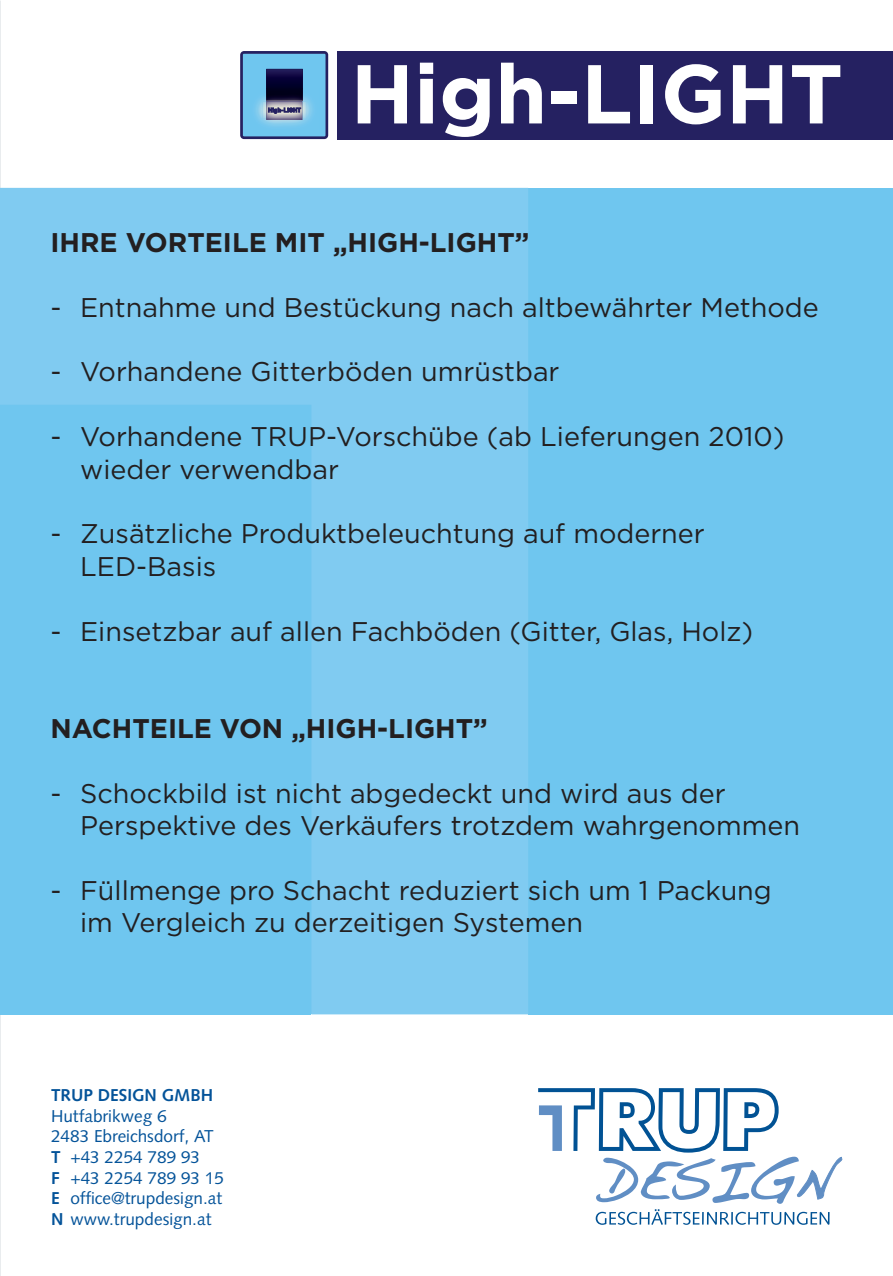
<style>
.page{position:relative;width:893px;height:1276px;background:#fff}
.page>*{position:absolute;margin:0;border:0;box-sizing:border-box;transform-origin:0 0}
.t1{font:700 83.25px "Gotham";color:#fff}
.t2{font:27px/32.4px "Gotham";color:#231f20}
.t3{font:700 27px "Gotham";color:#231f20}
.t4{font:17.1px/20.7px "Syntax";color:#045399}
.t5{font:700 17.1px "Syntax";color:#045399}
.s1{font-weight:700}
</style>
<div class="page">
<div style="left:0;top:188px;width:893px;height:826px;background:#6fc6ef"></div>
<svg style="left:538px;top:1088px;width:304px;height:115px"></svg>
<svg style="left:596px;top:1209px;width:234px;height:16px"></svg>
<svg style="left:0;top:188px;width:528px;height:826px;fill:#80cbf1"></svg>
<div style="left:338px;top:51px;width:555px;height:88px;background:#252161"></div>
<svg style="left:240px;top:51px;width:88px;height:88px;background:#5d91ba"></svg>
<h1 class="t1" style="left:351px;top:39px;width:494px">High-LIGHT</h1>
<p class="t3" style="left:51px;top:224px;width:480px">IHRE VORTEILE MIT „HIGH-LIGHT”</p>
<p class="t2" style="left:51px;top:290px;width:770px">- Entnahme und Bestückung nach altbewährter Methode</p>
<p class="t2" style="left:51px;top:355px;width:511px">- Vorhandene Gitterböden umrüstbar</p>
<p class="t2" style="left:80px;top:420px;width:706px;text-indent:-30px">- Vorhandene TRUP-Vorschübe (ab Lieferungen 2010) wieder verwendbar</p>
<p class="t2" style="left:80px;top:517px;width:626px;text-indent:-30px">- Zusätzliche Produktbeleuchtung auf moderner<br>LED-Basis</p>
<p class="t2" style="left:51px;top:614px;width:704px">- Einsetzbar auf allen Fachböden (Gitter, Glas, Holz)</p>
<p class="t3" style="left:51px;top:710px;width:439px">NACHTEILE VON „HIGH-LIGHT”</p>
<p class="t2" style="left:80px;top:776px;width:721px;text-indent:-30px">- Schockbild ist nicht abgedeckt und wird aus der<br>Perspektive des Verkäufers trotzdem wahrgenommen</p>
<p class="t2" style="left:80px;top:873px;width:693px;text-indent:-30px">- Füllmenge pro Schacht reduziert sich um 1 Packung im Vergleich zu derzeitigen Systemen</p>
<p class="t5" style="left:51px;top:1085px;width:164px">TRUP DESIGN GMBH</p>
<p class="t4" style="left:51px;top:1105px;width:174px">Hutfabrikweg 6<br>2483 Ebreichsdorf, AT<br><span class="s1">T</span> +43 2254 789 93<br><span class="s1">F</span> +43 2254 789 93 15<br><span class="s1">E</span> office@trupdesign.at<br><span class="s1">N</span> www.trupdesign.at</p>
</div>
